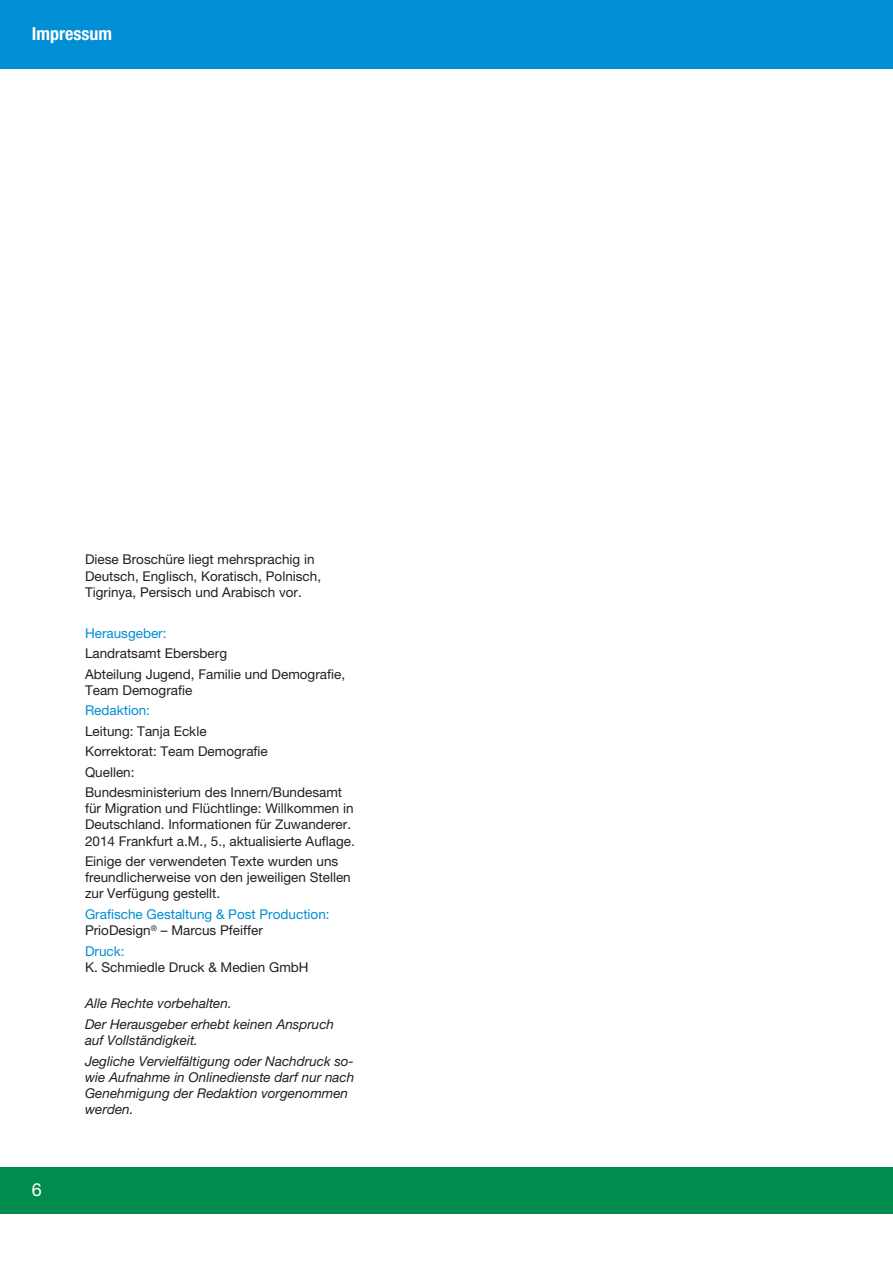
<style>
.page{position:relative;width:893px;height:1263px;background:#fff}
.page>*{position:absolute;margin:0;border:0;box-sizing:border-box;transform-origin:0 0}
.t1{font:700 condensed 18px "Helvetica Neue LT Pro";color:#fff}
.t2{font:18px "Helvetica Neue LT Pro";color:#fff}
.t3{font:13.5px/16.2px "Helvetica Neue LT Pro";color:#231f20}
.t4{font:italic 13.5px/20.4px "Helvetica Neue LT Pro";color:#231f20}
.t5{font:13.5px/16.2px "Helvetica Neue LT Pro";color:#008ed4}
.s1{color:#231f20}
</style>
<div class="page">
<div style="left:0;top:1167px;width:893px;height:47px;background:#008c4e"></div>
<div style="left:0;top:0;width:893px;height:68px;background:#008ed4"></div>
<h1 class="t1" style="left:32px;top:23px;width:82px">Impressum</h1>
<h1 class="t2" style="left:32px;top:1179px;width:12px">6</h1>
<p class="t3" style="left:85px;top:551px;width:238px">Diese Broschüre liegt mehrsprachig in<br>Deutsch, Englisch, Koratisch, Polnisch,<br>Tigrinya, Persisch und Arabisch vor.</p>
<p class="t5" style="left:85px;top:624px;width:83px">Herausgeber:</p>
<p class="t3" style="left:85px;top:643px;width:262px;line-height:20.4px">Landratsamt Ebersberg<br>Abteilung Jugend, Familie und Demografie,</p>
<p class="t3" style="left:85px;top:682px;width:109px">Team Demografie</p>
<p class="t5" style="left:85px;top:702px;width:67px">Redaktion:</p>
<p class="t3" style="left:85px;top:720px;width:259px;line-height:20.4px">Leitung: Tanja Eckle<br>Korrektorat: Team Demografie<br>Quellen:<br>Bundesministerium des Innern/Bundesamt</p>
<p class="t3" style="left:85px;top:800px;width:271px">für Migration und Flüchtlinge: Willkommen in<br>Deutschland. Informationen für Zuwanderer.<br>2014 Frankfurt a.M., 5., aktualisierte Auflage.</p>
<p class="t3" style="left:85px;top:853px;width:267px">Einige der verwendeten Texte wurden uns freundlicherweise von den jeweiligen Stellen zur Verfügung gestellt.</p>
<p class="t5" style="left:85px;top:906px;width:246px">Grafische Gestaltung &amp; Post Production:<br><span class="s1">PrioDesign</span><sup>®</sup> <span class="s1">– Marcus Pfeiffer</span></p>
<p class="t5" style="left:85px;top:942px;width:41px">Druck:</p>
<p class="t3" style="left:85px;top:959px;width:225px">K. Schmiedle Druck &amp; Medien GmbH</p>
<p class="t4" style="left:85px;top:993px;width:251px">Alle Rechte vorbehalten.<br>Der Herausgeber erhebt keinen Anspruch</p>
<p class="t4" style="left:85px;top:1030px;width:270px">auf Vollständigkeit.<br>Jegliche Vervielfältigung oder Nachdruck so-</p>
<p class="t4" style="left:85px;top:1069px;width:271px;line-height:16.2px">wie Aufnahme in Onlinedienste darf nur nach<br>Genehmigung der Redaktion vorgenommen werden.</p>
</div>
